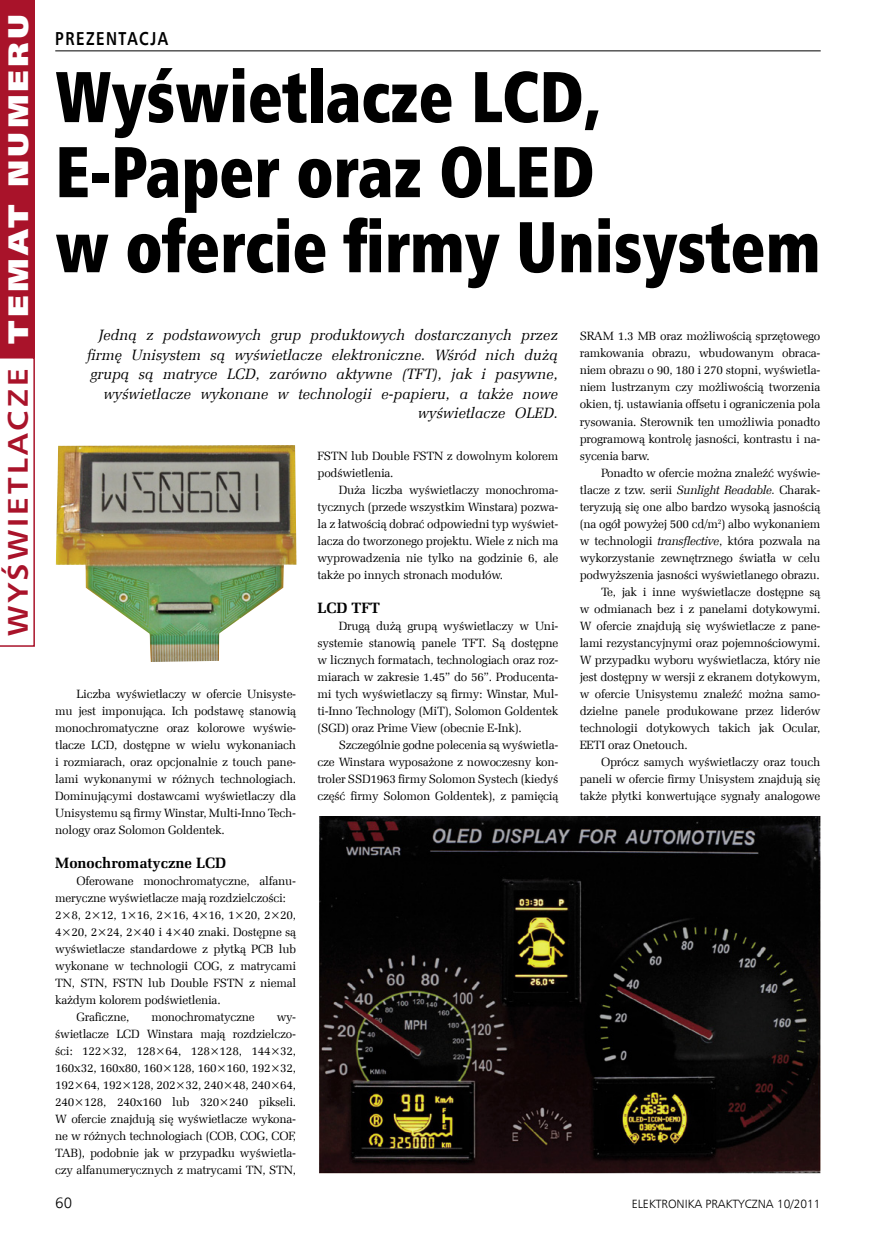
<style>
.page{position:relative;width:893px;height:1234px;background:#fff}
.page>*{position:absolute;margin:0;border:0;box-sizing:border-box;transform-origin:0 0}
._9_Tytul{font:72px/75px "Humnst 777 X Blk Cn EU";color:#000;scale:.9 1}
._4_Podpis{font:700 28.5px "Humnst 777 EU";letter-spacing:.1em;color:#a9132a;scale:1.1 1}
._4_Podpis-2{font:28.5px "Humnst 777 X Blk EU";letter-spacing:.1em;color:#fff;scale:1.1 1}
.t1{font:700 18.75px "Humnst 777 EU";letter-spacing:.1em;color:#000;scale:.8 1}
._2_Lead{font:italic 15px/19.5px "Zapf Ellipt EU";letter-spacing:.005em;color:#000;text-align:right}
._3_Srodtytul{font:700 15px "Zapf Ellipt EU";color:#000}
.t2{font:15px "Humnst 777 Lt EU";color:#000}
._1_Body{font:12px/17px "Zapf Ellipt EU";letter-spacing:-.02em;color:#000;text-align:justify}
.t3{font:12px "Humnst 777 Lt EU";color:#000}
.s1{font-style:italic}
</style>
<div class="page">
<hr style="left:55px;top:51px;width:766px;height:1px;background:#000">
<div style="left:0;top:0;width:35px;height:357px;background:#a9132a"></div>
<svg style="left:0;top:357px;width:35px;height:289px"></svg>
<img style="left:56px;top:445px;width:240px;height:217px">
<img style="left:319px;top:816px;width:502px;height:358px">
<p class="_4_Podpis-2" style="left:0;top:343px;width:301px;rotate:-90deg">TEMAT NUMERU</p>
<p class="_4_Podpis" style="left:0;top:635px;width:244px;rotate:-90deg">WYŚWIETLACZE</p>
<p class="t1" style="left:55px;top:27px;width:142px">PREZENTACJA</p>
<p class="_9_Tytul" style="left:55px;top:60px;width:852px">Wyświetlacze LCD,<br>E-Paper oraz OLED<br>w ofercie firmy Unisystem</p>
<p class="_2_Lead" style="left:87px;top:326px;width:473px">Jedną z podstawowych grup produktowych dostarczanych przez firmę Unisystem są wyświetlacze elektroniczne. Wśród nich dużą grupą są matryce LCD, zarówno aktywne (TFT), jak i pasywne, wyświetlacze wykonane w technologii e-papieru, a także nowe wyświetlacze OLED.</p>
<p class="_1_Body" style="left:317px;top:447px;width:242px">FSTN lub Double FSTN z dowolnym kolorem podświetlenia.</p>
<p class="_1_Body" style="left:317px;top:481px;width:242px;text-indent:21px">Duża liczba wyświetlaczy monochroma&shy;tycznych (przede wszystkim Winstara) pozwa&shy;la z łatwością dobrać odpowiedni typ wyświet&shy;lacza do tworzonego projektu. Wiele z nich ma wyprowadzenia nie tylko na godzinie 6, ale także po innych stronach modułów.</p>
<p class="_3_Srodtytul" style="left:317px;top:598px;width:64px">LCD TFT</p>
<p class="_1_Body" style="left:317px;top:617px;width:242px;text-indent:21px">Drugą dużą grupą wyświetlaczy w Uni&shy;systemie stanowią panele TFT. Są dostępne w licznych formatach, technologiach oraz roz&shy;miarach w zakresie 1.45” do 56”. Producenta&shy;mi tych wyświetlaczy są firmy: Winstar, Mul&shy;ti-Inno Technology (MiT), Solomon Goldentek (SGD) oraz Prime View (obecnie E-Ink).</p>
<p class="_1_Body" style="left:317px;top:736px;width:242px;text-indent:21px">Szczególnie godne polecenia są wyświetla&shy;cze Winstara wyposażone z nowoczesny kon&shy;troler SSD1963 firmy Solomon Systech (kiedyś część firmy Solomon Goldentek), z pamięcią</p>
<p class="_1_Body" style="left:55px;top:685px;width:242px;text-indent:21px">Liczba wyświetlaczy w ofercie Unisyste&shy;mu jest imponująca. Ich podstawę stanowią monochromatyczne oraz kolorowe wyświe&shy;tlacze LCD, dostępne w wielu wykonaniach i rozmiarach, oraz opcjonalnie z touch pane&shy;lami wykonanymi w różnych technologiach.<br>Dominującymi dostawcami wyświetlaczy dla Unisystemu są firmy Winstar, Multi-Inno Tech&shy;nology oraz Solomon Goldentek.</p>
<p class="_3_Srodtytul" style="left:55px;top:853px;width:172px">Monochromatyczne LCD</p>
<p class="_1_Body" style="left:55px;top:872px;width:242px;text-indent:21px">Oferowane monochromatyczne, alfanu&shy;meryczne wyświetlacze mają rozdzielczości:</p>
<p class="_1_Body" style="left:55px;top:906px;width:242px">2×8, 2×12, 1×16, 2×16, 4×16, 1×20, 2×20, 4×20, 2×24, 2×40 i 4×40 znaki. Dostępne są wyświetlacze standardowe z płytką PCB lub wykonane w technologii COG, z matrycami TN, STN, FSTN lub Double FSTN z niemal każdym kolorem podświetlenia.</p>
<p class="_1_Body" style="left:77px;top:1008px;width:54px">Graficzne,</p>
<p class="_1_Body" style="left:151px;top:1008px;width:105px">monochromatyczne</p>
<p class="_1_Body" style="left:55px;top:1008px;width:242px;text-indent:222px">wy&shy;świetlacze LCD Winstara mają rozdzielczo&shy;ści: 122×32, 128×64, 128×128, 144×32, 160x32, 160x80, 160×128, 160×160, 192×32, 192×64, 192×128, 202×32, 240×48, 240×64, 240×128, 240x160 lub 320×240 pikseli.<br>W ofercie znajdują się wyświetlacze wykona&shy;ne w różnych technologiach (COB, COG, COF, TAB), podobnie jak w przypadku wyświetla&shy;czy alfanumerycznych z matrycami TN, STN,</p>
<p class="_1_Body" style="left:580px;top:328px;width:242px">SRAM 1.3 MB oraz możliwością sprzętowego ramkowania obrazu, wbudowanym obraca&shy;niem obrazu o 90, 180 i 270 stopni, wyświetla&shy;niem lustrzanym czy możliwością tworzenia okien, tj. ustawiania offsetu i ograniczenia pola rysowania. Sterownik ten umożliwia ponadto programową kontrolę jasności, kontrastu i na&shy;sycenia barw.</p>
<p class="_1_Body" style="left:580px;top:464px;width:242px;text-indent:21px">Ponadto w ofercie można znaleźć wyświe&shy;tlacze z tzw. serii <span class="s1">Sunlight Readable.</span> Charak&shy;teryzują się one albo bardzo wysoką jasnością (na ogół powyżej 500 cd/m<sup>2</sup>) albo wykonaniem w technologii <span class="s1">transflective</span>, która pozwala na wykorzystanie zewnętrznego światła w celu podwyższenia jasności wyświetlanego obrazu.</p>
<p class="_1_Body" style="left:580px;top:583px;width:242px;text-indent:21px">Te, jak i inne wyświetlacze dostępne są w odmianach bez i z panelami dotykowymi.<br>W ofercie znajdują się wyświetlacze z pane&shy;lami rezystancyjnymi oraz pojemnościowymi.<br>W przypadku wyboru wyświetlacza, który nie jest dostępny w wersji z ekranem dotykowym, w ofercie Unisystemu znaleźć można samo&shy;dzielne panele produkowane przez liderów technologii dotykowych takich jak Ocular, EETI oraz Onetouch.</p>
<p class="_1_Body" style="left:580px;top:753px;width:242px;text-indent:21px">Oprócz samych wyświetlaczy oraz touch paneli w ofercie firmy Unisystem znajdują się także płytki konwertujące sygnały analogowe</p>
<p class="t2" style="left:55px;top:1193px;width:18px">60</p>
<p class="t3" style="left:632px;top:1196px;width:191px">ELEKTRONIKA PRAKTYCZNA 10/2011</p>
</div>
